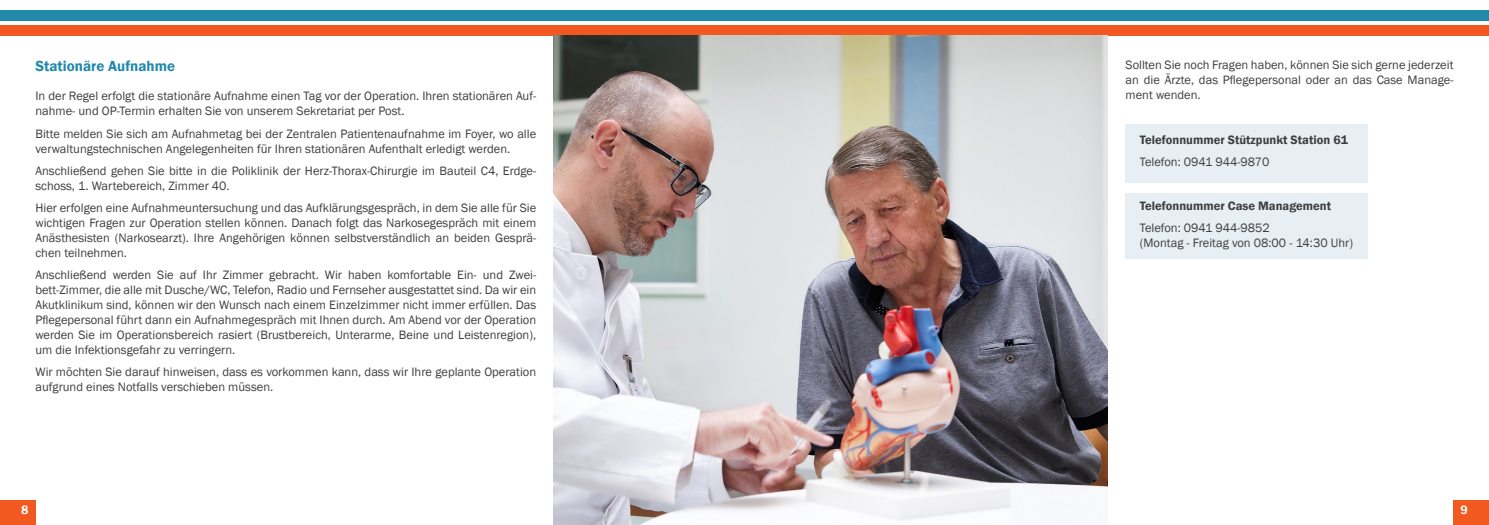
<style>
.page{position:relative;width:1489px;height:525px;background:#fff}
.page>*{position:absolute;margin:0;border:0;box-sizing:border-box;transform-origin:0 0}
.t1{font:600 15px "Franklin Gothic";color:#2289aa}
.t2{font:12.5px/15px "Franklin Gothic";color:#3e3e3f}
.t3{font:600 12.5px "Franklin Gothic";color:#3e3e3f}
.t4{font:600 12.5px "Franklin Gothic";color:#fff}
</style>
<div class="page">
<div style="left:0;top:25px;width:1488px;height:10px;background:#f15921"></div>
<div style="left:0;top:500px;width:35px;height:24px;background:#f15921"></div>
<div style="left:1453px;top:500px;width:35px;height:24px;background:#f15921"></div>
<div style="left:0;top:11px;width:1488px;height:10px;background:#2289aa"></div>
<div style="left:1125px;top:193px;width:242px;height:66px;background:#e7eff4"></div>
<div style="left:1125px;top:124px;width:242px;height:58px;background:#e7eff4"></div>
<img style="left:554px;top:36px;width:553px;height:488px">
<p class="t1" style="left:35px;top:57px;width:141px">Stationäre Aufnahme</p>
<p class="t2" style="left:35px;top:89px;width:502px">In der Regel erfolgt die stationäre Aufnahme einen Tag vor der Operation. Ihren stationären Auf&shy;nahme- und OP-Termin erhalten Sie von unserem Sekretariat per Post.</p>
<p class="t2" style="left:35px;top:126px;width:502px">Bitte melden Sie sich am Aufnahmetag bei der Zentralen Patientenaufnahme im Foyer, wo alle verwaltungstechnischen Angelegenheiten für Ihren stationären Aufenthalt erledigt werden.</p>
<p class="t2" style="left:35px;top:163px;width:502px">Anschließend gehen Sie bitte in die Poliklinik der Herz-Thorax-Chirurgie im Bauteil C4, Erdge&shy;schoss, 1. Wartebereich, Zimmer 40.</p>
<p class="t2" style="left:35px;top:200px;width:502px;text-align:justify">Hier erfolgen eine Aufnahmeuntersuchung und das Aufklärungsgespräch, in dem Sie alle für Sie wichtigen Fragen zur Operation stellen können. Danach folgt das Narkosegespräch mit einem Anästhesisten (Narkosearzt). Ihre Angehörigen können selbstverständlich an beiden Gesprä&shy;chen teilnehmen.</p>
<p class="t2" style="left:35px;top:267px;width:502px;text-align:justify">Anschließend werden Sie auf Ihr Zimmer gebracht. Wir haben komfortable Ein- und Zwei&shy;bett-Zimmer, die alle mit Dusche/WC, Telefon, Radio und Fernseher ausgestattet sind. Da wir ein Akutklinikum sind, können wir den Wunsch nach einem Einzelzimmer nicht immer erfüllen. Das Pflegepersonal führt dann ein Aufnahmegespräch mit Ihnen durch. Am Abend vor der Operation werden Sie im Operationsbereich rasiert (Brustbereich, Unterarme, Beine und Leistenregion), um die Infektionsgefahr zu verringern.</p>
<p class="t2" style="left:35px;top:364px;width:502px">Wir möchten Sie darauf hinweisen, dass es vorkommen kann, dass wir Ihre geplante Operation aufgrund eines Notfalls verschieben müssen.</p>
<p class="t2" style="left:1125px;top:58px;width:329px;text-align:justify">Sollten Sie noch Fragen haben, können Sie sich gerne jederzeit an die Ärzte, das Pflegepersonal oder an das Case Manage&shy;ment wenden.</p>
<p class="t3" style="left:1139px;top:132px;width:210px">Telefonnummer Stützpunkt Station 61</p>
<p class="t2" style="left:1139px;top:154px;width:131px">Telefon: 0941 944-9870</p>
<p class="t3" style="left:1139px;top:198px;width:193px">Telefonnummer Case Management</p>
<p class="t2" style="left:1139px;top:220px;width:215px">Telefon: 0941 944-9852<br>(Montag - Freitag von 08:00 - 14:30 Uhr)</p>
<p class="t4" style="left:21px;top:502px;width:9px">8</p>
<p class="t4" style="left:1460px;top:502px;width:9px">9</p>
</div>
